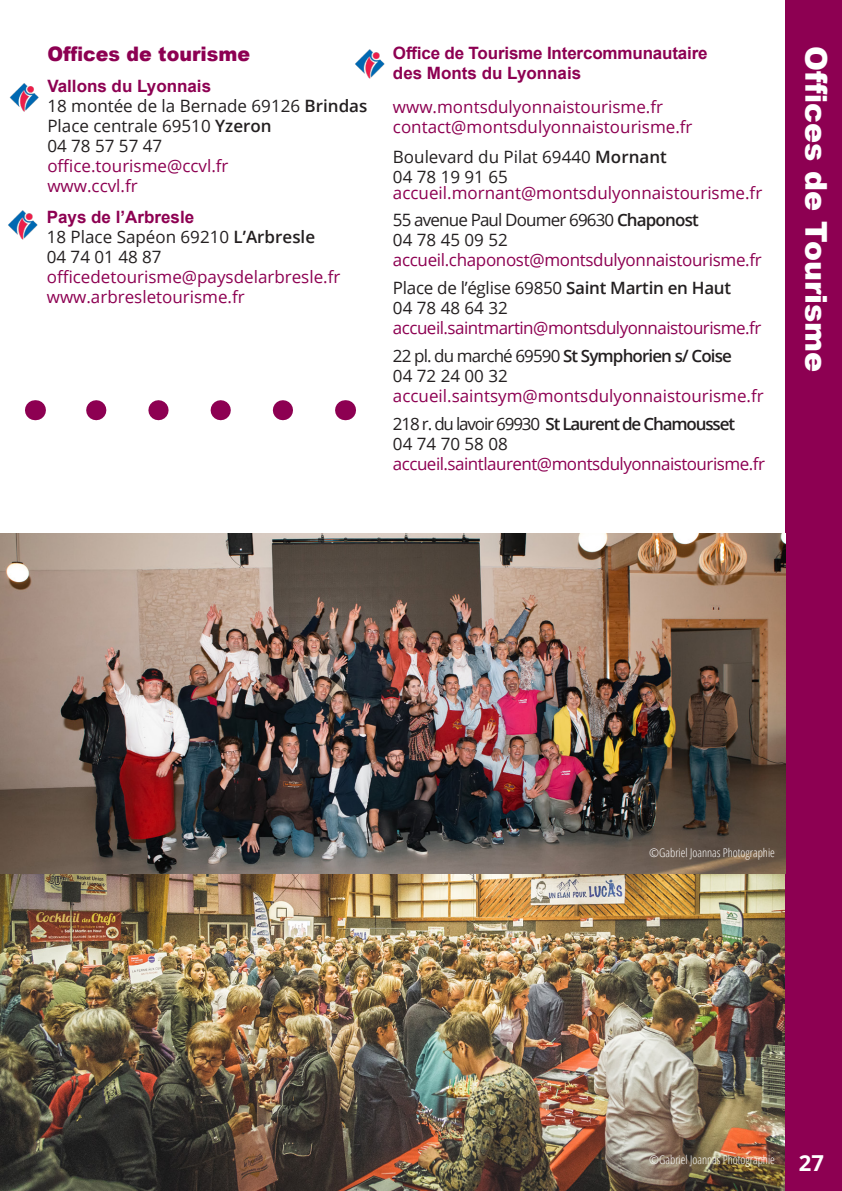
<style>
.page{position:relative;width:842px;height:1191px;background:#fff}
.page>*{position:absolute;margin:0;border:0;box-sizing:border-box;transform-origin:0 0}
.t1{font:900 30px "Arial";color:#fff}
.t2{font:700 22px "Open Sans";color:#fff}
.Titre_restaurant{font:900 20px "Arial";color:#8d0052;scale:.95 1}
.t3{font:17px/20px "Open Sans";color:#8d0052}
.t4{font:17px/20px "Open Sans";color:#231f20}
.t5{font:17px/20px "Open Sans";letter-spacing:-.03em;color:#8d0052}
.t6{font:700 17px "Arial";letter-spacing:-.01em;color:#8d0052}
.t7{font:17px "Open Sans";letter-spacing:-.02em;color:#8d0052}
.t8{font:600 17px "Open Sans";letter-spacing:-.07em;color:#231f20}
.t9{font:600 17px "Open Sans";letter-spacing:-.05em;color:#231f20}
.t10{font:17px "Open Sans";letter-spacing:-.05em;color:#231f20}
.t11{font:300 12px "Open Sans Condensed";color:#fff}
.s1{font-weight:600}
.s2{color:#231f20}
.s3{font-weight:400}
.s4{font-family:"Arial";font-weight:700;color:#8d0052}
</style>
<div class="page">
<img style="left:355px;top:49px;width:30px;height:30px">
<img style="left:8px;top:210px;width:30px;height:30px">
<img style="left:9px;top:83px;width:30px;height:29px">
<img style="left:0;top:533px;width:785px;height:658px">
<div style="left:785px;top:0;width:57px;height:1191px;background:#8d0052"></div>
<svg style="left:86px;top:400px;width:197px;height:20px"></svg>
<svg style="left:345px;top:400px;width:1px;height:20px"></svg>
<svg style="left:35px;top:400px;width:1px;height:20px"></svg>
<p class="Titre_restaurant" style="left:47px;top:39px;width:215px">Offices de tourisme</p>
<p class="t6" style="left:393px;top:41px;width:316px">Office de Tourisme Intercommunautaire</p>
<p class="t6" style="left:393px;top:61px;width:190px">des Monts du Lyonnais</p>
<p class="t3" style="left:393px;top:96px;width:301px">www.montsdulyonnaistourisme.fr contact@montsdulyonnaistourisme.fr</p>
<p class="t4" style="left:393px;top:146px;width:275px">Boulevard du Pilat 69440 <span class="s1">Mornant</span></p>
<p class="t4" style="left:393px;top:166px;width:116px">04 78 19 91 65</p>
<p class="t3" style="left:393px;top:182px;width:371px">accueil.mornant@montsdulyonnaistourisme.fr</p>
<p class="t10" style="left:393px;top:208px;width:307px">55 avenue Paul Doumer 69630 <span class="s1">Chaponost</span></p>
<p class="t4" style="left:393px;top:229px;width:116px">04 78 45 09 52</p>
<p class="t7" style="left:393px;top:248px;width:370px">accueil.chaponost@montsdulyonnaistourisme.fr</p>
<p class="t4" style="left:393px;top:277px;width:340px">Place de l’église 69850 <span class="s1">Saint Martin en Haut</span></p>
<p class="t5" style="left:393px;top:297px;width:370px"><span class="s2">04 78 48 64 32 </span>accueil.saintmartin@montsdulyonnaistourisme.fr</p>
<p class="t9" style="left:393px;top:344px;width:340px"><span class="s3">22 pl. du marché 69590</span> St Symphorien s/ Coise</p>
<p class="t3" style="left:393px;top:365px;width:372px"><span class="s2">04 72 24 00 32 </span>accueil.saintsym@montsdulyonnaistourisme.fr</p>
<p class="t8" style="left:393px;top:412px;width:344px"><span class="s3">218 r. du lavoir 69930</span> St Laurent de Chamousset</p>
<p class="t4" style="left:393px;top:433px;width:116px">04 74 70 58 08</p>
<p class="t5" style="left:393px;top:453px;width:373px">accueil.saintlaurent@montsdulyonnaistourisme.fr</p>
<p class="t6" style="left:47px;top:74px;width:165px">Vallons du Lyonnais</p>
<p class="t4" style="left:47px;top:95px;width:321px">18 montée de la Bernade 69126 <span class="s1">Brindas</span></p>
<p class="t4" style="left:47px;top:115px;width:226px">Place centrale 69510 <span class="s1">Yzeron</span></p>
<p class="t4" style="left:47px;top:135px;width:116px">04 78 57 57 47</p>
<p class="t3" style="left:47px;top:155px;width:183px">office.tourisme@ccvl.fr</p>
<p class="t3" style="left:47px;top:175px;width:92px">www.ccvl.fr</p>
<p class="t4" style="left:47px;top:206px;width:270px"><span class="s4">Pays de l’Arbresle<br></span>18 Place Sapéon 69210 <span class="s1">L’Arbresle</span></p>
<p class="t4" style="left:47px;top:246px;width:116px">04 74 01 48 87</p>
<p class="t3" style="left:47px;top:266px;width:295px">officedetourisme@paysdelarbresle.fr</p>
<p class="t3" style="left:47px;top:286px;width:200px">www.arbresletourisme.fr</p>
<p class="t1" style="left:838px;top:46px;width:328px;rotate:90deg">Offices de Tourisme</p>
<p class="t11" style="left:649px;top:844px;width:127px">©Gabriel Joannas Photographie</p>
<p class="t11" style="left:649px;top:1151px;width:127px">©Gabriel Joannas Photographie</p>
<p class="t2" style="left:793px;top:1142px;width:27px">23</p>
<p class="t2" style="left:799px;top:1147px;width:27px">27</p>
</div>
